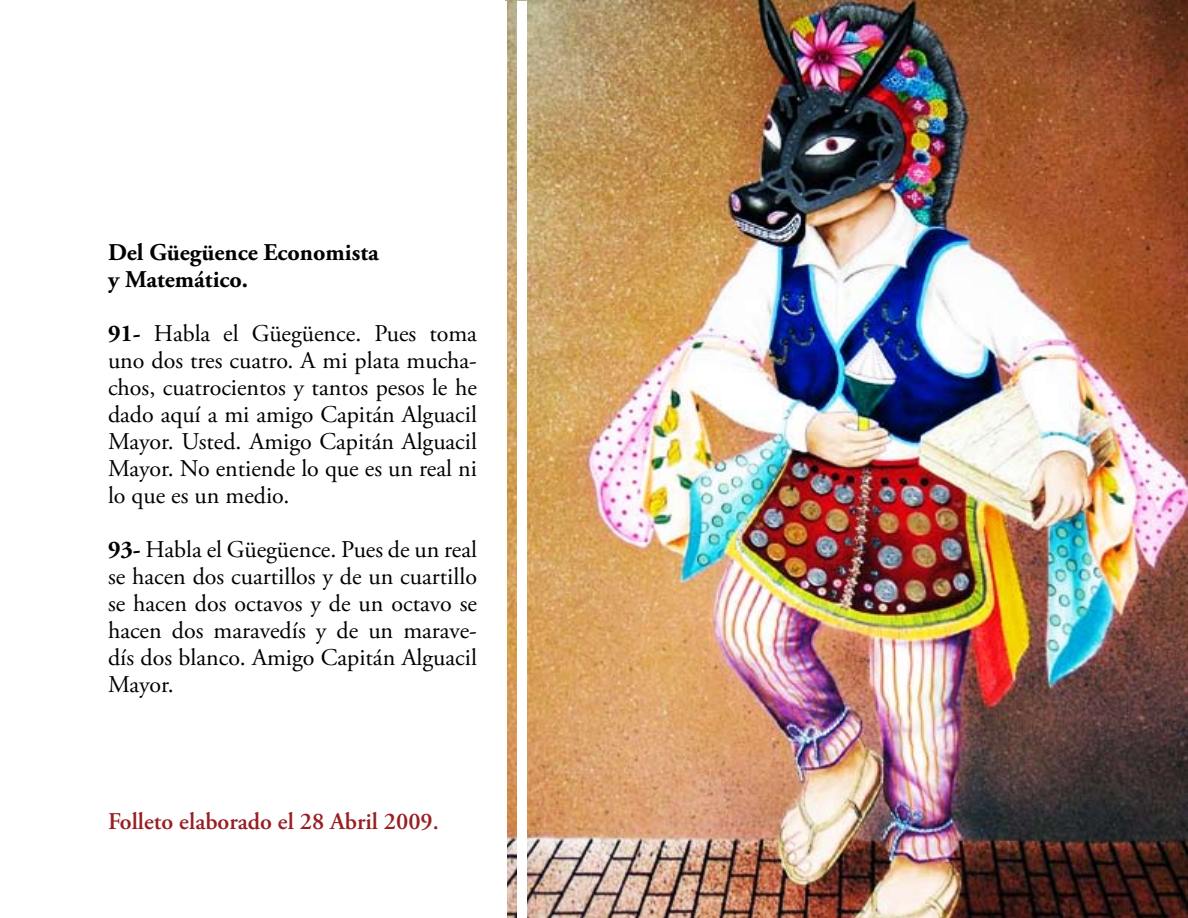
<style>
.page{position:relative;width:1188px;height:918px;background:#fff}
.page>*{position:absolute;margin:0;border:0;box-sizing:border-box;transform-origin:0 0}
.t1{font:24px/27px "Adobe Garamond Pro";color:#000;text-align:justify}
.t2{font:700 24px/27px "Adobe Garamond Pro";color:#000}
.t3{font:600 24px "Adobe Garamond Pro";color:#981e22}
.s1{font-weight:700}
</style>
<div class="page">
<img style="left:505px;top:0;width:683px;height:918px">
<div style="left:0;top:2px;width:506px;height:916px;background:#fff"></div>
<div style="left:517px;top:2px;width:10px;height:916px;background:#fff"></div>
<p class="t2" style="left:108px;top:240px;width:272px">Del Güegüence Economista y Matemático.</p>
<p class="t1" style="left:108px;top:321px;width:371px"><span class="s1">91-</span> Habla el Güegüence. Pues toma uno dos tres cuatro. A mi plata mucha&shy;chos, cuatrocientos y tantos pesos le he dado aquí a mi amigo Capitán Alguacil Mayor. Usted. Amigo Capitán Alguacil Mayor. No entiende lo que es un real ni lo que es un medio.</p>
<p class="t1" style="left:108px;top:537px;width:371px"><span class="s1">93-</span> Habla el Güegüence. Pues de un real se hacen dos cuartillos y de un cuartillo se hacen dos octavos y de un octavo se hacen dos maravedís y de un marave&shy;dís dos blanco. Amigo Capitán Alguacil Mayor.</p>
<p class="t3" style="left:108px;top:807px;width:332px">Folleto elaborado el 28 Abril 2009.</p>
</div>
